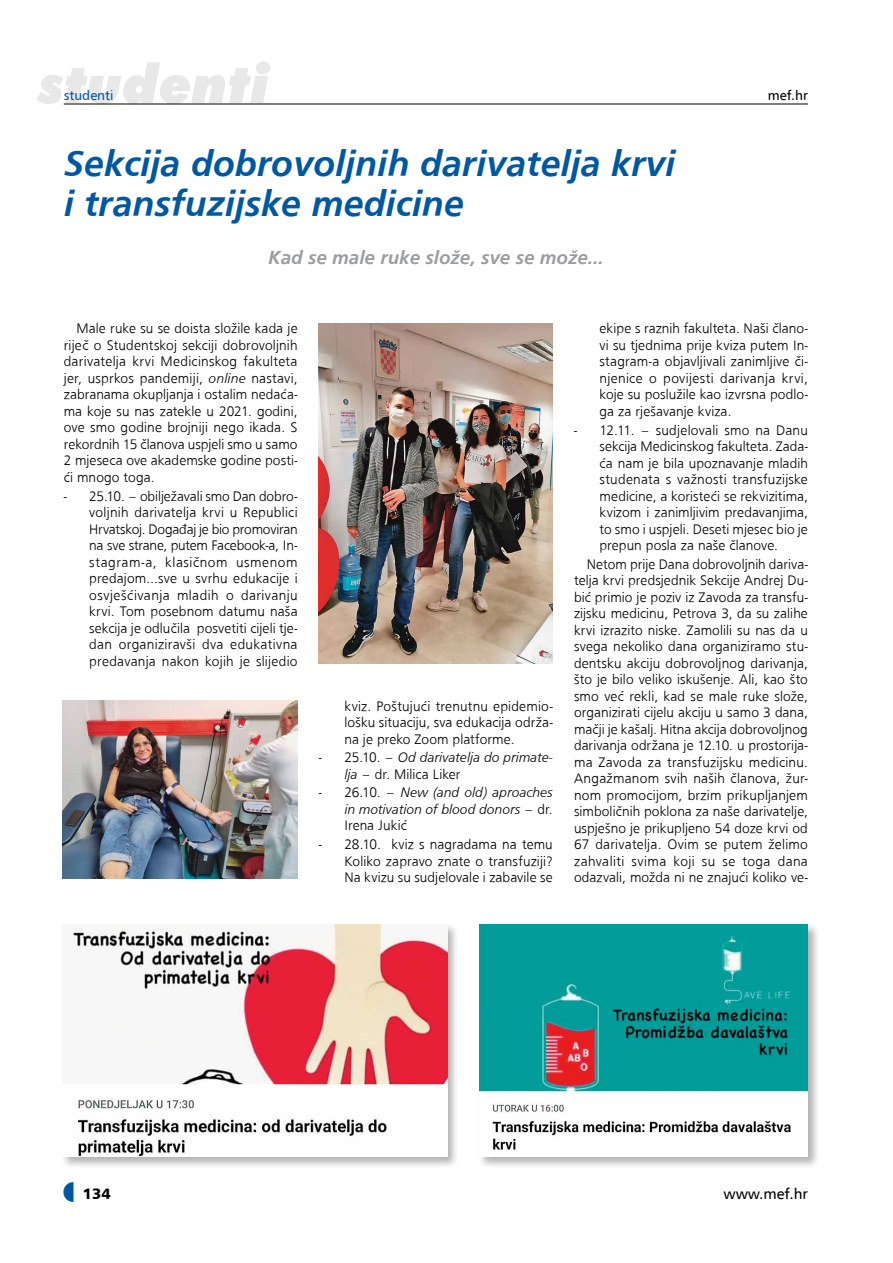
<style>
.page{position:relative;width:893px;height:1263px;background:#fff}
.page>*{position:absolute;margin:0;border:0;box-sizing:border-box;transform-origin:0 0}
.t1{font:italic 900 54px "Futura BT";color:#e8e8e9}
.t2{font:500 37.5px/40.5px "Frugal Sans Bold Italic DTC";color:#0058a2}
.t3{font:500 19.5px "Frugal Sans Bold Italic DTC";color:#9b9c9f}
.t4{font:15px "A Frutiger";color:#000}
.t5{font:900 15px "A Frutiger";color:#000}
.t6{font:500 14.25px/16.5px "Frugal Sans Light DTC";letter-spacing:.005em;color:#000;text-align:justify}
.t7{font:500 14.25px/16.5px "Frugal Sans Light Italic DTC";color:#000;text-align:right}
.t8{font:13.5px "A Frutiger";color:#0058a2}
.t9{font:13.5px "A Frutiger";color:#000}
.s1{font-family:"Frugal Sans Light Italic DTC"}
.s2{font-family:"Frugal Sans Light DTC"}
</style>
<div class="page">
<hr style="left:64px;top:104px;width:744px;height:1px;background:#000">
<img style="left:319px;top:323px;width:234px;height:340px">
<img style="left:63px;top:700px;width:235px;height:179px">
<div style="left:61px;top:923px;width:399px;height:246px;background:#000;opacity:.3"></div>
<img style="left:63px;top:925px;width:384px;height:232px">
<div style="left:478px;top:923px;width:342px;height:246px;background:#000;opacity:.3"></div>
<img style="left:479px;top:925px;width:329px;height:232px">
<h1 class="t1" style="left:38px;top:51px;width:233px">studenti</h1>
<p class="t8" style="left:64px;top:87px;width:51px">studenti</p>
<p class="t9" style="left:768px;top:87px;width:42px">mef.hr</p>
<h2 class="t2" style="left:64px;top:142px;width:613px">Sekcija dobrovoljnih darivatelja krvi i transfuzijske medicine</h2>
<h3 class="t3" style="left:268px;top:247px;width:337px">Kad se male ruke slože, sve se može…</h3>
<p class="t6" style="left:64px;top:320px;width:235px;text-indent:13px">Male ruke su se doista složile kada je riječ o Studentskoj sekciji dobrovoljnih darivatelja krvi Medicinskog fakulteta jer, usprkos pandemiji, <span class="s1">online</span> nastavi, zabranama okupljanja i ostalim nedaća&shy;ma koje su nas zatekle u 2021. godini, ove smo godine brojniji nego ikada. S rekordnih 15 članova uspjeli smo u samo 2 mjeseca ove akademske godine posti&shy;ći mnogo toga.</p>
<p class="t6" style="left:89px;top:487px;width:210px;text-indent:-26px">- 25.10. – obilježavali smo Dan dobro&shy;voljnih darivatelja krvi u Republici Hrvatskoj. Događaj je bio promoviran na sve strane, putem Facebook-a, In&shy;stagram-a, klasičnom usmenom predajom…sve u svrhu edukacije i osvješćivanja mladih o darivanju krvi. Tom posebnom datumu naša sekcija je odlučila posvetiti cijeli tje&shy;dan organiziravši dva edukativna predavanja nakon kojih je slijedio</p>
<p class="t6" style="left:344px;top:697px;width:210px">kviz. Poštujući trenutnu epidemio&shy;lošku situaciju, sva edukacija održa&shy;na je preko Zoom platforme.</p>
<p class="t7" style="left:319px;top:749px;width:235px"><span class="s2">- 25.10. –</span> Od darivatelja do primate-</p>
<p class="t6" style="left:344px;top:766px;width:118px"><span class="s1">lja</span> – dr. Milica Liker</p>
<p class="t7" style="left:319px;top:784px;width:235px"><span class="s2">- 26.10. –</span> New (and old) aproaches in motivation of blood donors <span class="s2">– dr.</span></p>
<p class="t6" style="left:344px;top:817px;width:64px">Irena Jukić</p>
<p class="t6" style="left:344px;top:836px;width:210px;text-indent:-26px">- 28.10. kviz s nagradama na temu Koliko zapravo znate o transfuziji?<br>Na kvizu su sudjelovale i zabavile se</p>
<p class="t6" style="left:600px;top:320px;width:210px">ekipe s raznih fakulteta. Naši člano&shy;vi su tjednima prije kviza putem In&shy;stagram-a objavljivali zanimljive či&shy;njenice o povijesti darivanja krvi, koje su poslužile kao izvrsna podlo&shy;ga za rješavanje kviza.</p>
<p class="t6" style="left:600px;top:421px;width:210px;text-indent:-26px">- 12.11. – sudjelovali smo na Danu sekcija Medicinskog fakulteta. Zada&shy;ća nam je bila upoznavanje mladih studenata s važnosti transfuzijske medicine, a koristeći se rekvizitima, kvizom i zanimljivim predavanjima, to smo i uspjeli. Deseti mjesec bio je prepun posla za naše članove.</p>
<p class="t6" style="left:574px;top:556px;width:235px;text-indent:13px">Netom prije Dana dobrovoljnih dariva&shy;telja krvi predsjednik Sekcije Andrej Du&shy;bić primio je poziv iz Zavoda za transfu&shy;zijsku medicinu, Petrova 3, da su zalihe krvi izrazito niske. Zamolili su nas da u svega nekoliko dana organiziramo stu&shy;dentsku akciju dobrovoljnog darivanja, što je bilo veliko iskušenje. Ali, kao što smo već rekli, kad se male ruke slože, organizirati cijelu akciju u samo 3 dana, mačji je kašalj. Hitna akcija dobrovoljnog darivanja održana je 12.10. u prostorija&shy;ma Zavoda za transfuzijsku medicinu.<br>Angažmanom svih naših članova, žur&shy;nom promocijom, brzim prikupljanjem simboličnih poklona za naše darivatelje, uspješno je prikupljeno 54 doze krvi od 67 darivatelja. Ovim se putem želimo zahvaliti svima koji su se toga dana odazvali, možda ni ne znajući koliko ve-</p>
<p class="t5" style="left:83px;top:1184px;width:29px">134</p>
<p class="t4" style="left:724px;top:1185px;width:86px">www.mef.hr</p>
</div>
